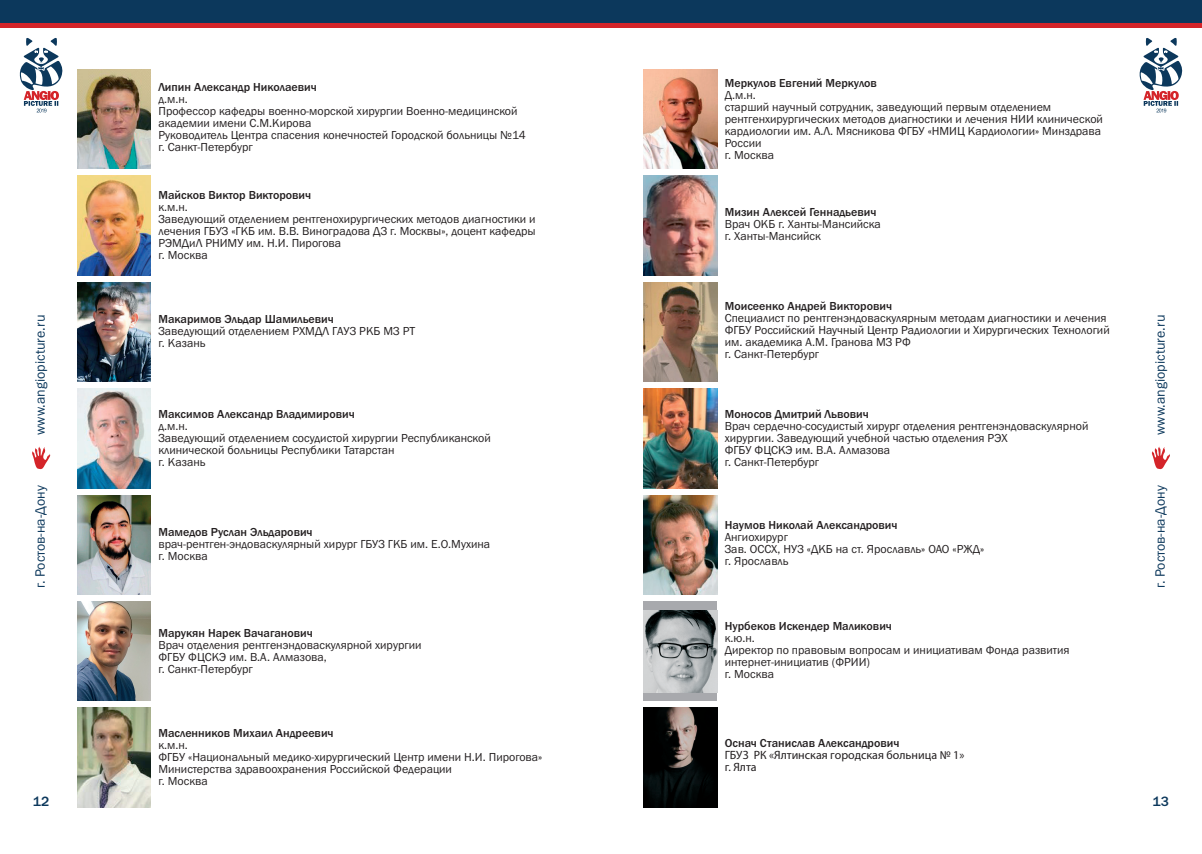
<style>
.page{position:relative;width:1202px;height:854px;background:#fff}
.page>*{position:absolute;margin:0;border:0;box-sizing:border-box;transform-origin:0 0}
.t1{font:14px "Franklin Gothic";color:#0c385c}
.t2{font:500 14px "Franklin Gothic";color:#0c385c}
.t3{font:12px/12px "Franklin Gothic";color:#231f20}
.t4{font:12px/12px "Myriad Pro";color:#231f20}
.s1{font-weight:500}
.s2{font-family:"Franklin Gothic";font-weight:500}
</style>
<div class="page">
<div style="left:0;top:10px;width:1202px;height:18px;background:#d42429"></div>
<div style="left:0;top:0;width:1202px;height:23px;background:#0c385c"></div>
<svg style="left:19px;top:38px;width:44px;height:74px"></svg>
<svg style="left:1139px;top:38px;width:44px;height:74px"></svg>
<svg style="left:32px;top:446px;width:18px;height:23px"></svg>
<svg style="left:1152px;top:446px;width:18px;height:23px"></svg>
<img style="left:643px;top:69px;width:74px;height:100px">
<img style="left:643px;top:176px;width:74px;height:99px">
<img style="left:643px;top:282px;width:74px;height:99px">
<img style="left:643px;top:388px;width:74px;height:100px">
<img style="left:643px;top:495px;width:74px;height:99px">
<div style="left:643px;top:601px;width:74px;height:99px;background:#a8a9ad"></div>
<img style="left:643px;top:707px;width:74px;height:99px">
<img style="left:77px;top:69px;width:74px;height:100px">
<img style="left:77px;top:176px;width:74px;height:99px">
<img style="left:77px;top:282px;width:74px;height:99px">
<img style="left:77px;top:388px;width:74px;height:100px">
<img style="left:77px;top:495px;width:74px;height:99px">
<img style="left:77px;top:601px;width:74px;height:99px">
<img style="left:77px;top:707px;width:74px;height:99px">
<img style="left:643px;top:610px;width:74px;height:82px">
<p class="t1" style="left:32px;top:435px;width:121px;rotate:-90deg">www.angiopicture.ru</p>
<p class="t1" style="left:32px;top:588px;width:104px;rotate:-90deg">г. Ростов-на-Дону</p>
<p class="t3" style="left:158px;top:81px;width:369px"><span class="s1">Липин Александр Николаевич<br></span>д.м.н.<br>Профессор кафедры военно-морской хирургии Военно-медицинской академии имени С.М.Кирова<br>Руководитель Центра спасения конечностей Городской больницы №14 г. Санкт-Петербург</p>
<p class="t3" style="left:158px;top:189px;width:379px"><span class="s1">Майсков Виктор Викторович<br></span>к.м.н.<br>Заведующий отделением рентгенохирургических методов диагностики и лечения ГБУЗ «ГКБ им. В.В. Виноградова ДЗ г. Москвы», доцент кафедры РЭМДиЛ РНИМУ им. Н.И. Пирогова<br>г. Москва</p>
<p class="t3" style="left:158px;top:313px;width:258px"><span class="s1">Макаримов Эльдар Шамильевич<br></span>Заведующий отделением РХМДЛ ГАУЗ РКБ МЗ РТ г. Казань</p>
<p class="t3" style="left:158px;top:408px;width:334px"><span class="s1">Максимов Александр Владимирович<br></span>д.м.н.<br>Заведующий отделением сосудистой хирургии Республиканской клинической больницы Республики Татарстан<br>г. Казань</p>
<p class="t3" style="left:158px;top:526px;width:333px"><span class="s1">Мамедов Руслан Эльдарович<br></span>врач-рентген-эндоваскулярный хирург ГБУЗ ГКБ им. Е.О.Мухина г. Москва</p>
<p class="t3" style="left:158px;top:626px;width:264px"><span class="s1">Марукян Нарек Вачаганович<br></span>Врач отделения рентгенэндоваскулярной хирургии<br>ФГБУ ФЦСКЭ им. В.А. Алмазова,<br>г. Санкт-Петербург</p>
<p class="t3" style="left:158px;top:727px;width:385px"><span class="s1">Масленников Михаил Андреевич<br></span>к.м.н.<br>ФГБУ «Национальный медико-хирургический Центр имени Н.И. Пирогова» Министерства здравоохранения Российской Федерации<br>г. Москва</p>
<p class="t3" style="left:725px;top:78px;width:380px"><span class="s1">Меркулов Евгений Меркулов<br></span>Д.м.н.<br>старший научный сотрудник, заведующий первым отделением рентгенхирургических методов диагностики и лечения НИИ клинической кардиологии им. А.Л. Мясникова ФГБУ «НМИЦ Кардиологии» Минздрава России<br>г. Москва</p>
<p class="t3" style="left:725px;top:206px;width:158px"><span class="s1">Мизин Алексей Геннадьевич<br></span>Врач ОКБ г. Ханты-Мансийска г. Ханты-Мансийск</p>
<p class="t3" style="left:725px;top:300px;width:386px"><span class="s1">Моисеенко Андрей Викторович<br></span>Специалист по рентгенэндоваскулярным методам диагностики и лечения ФГБУ Российский Научный Центр Радиологии и Хирургических Технологий им. академика А.М. Гранова МЗ РФ<br>г. Санкт-Петербург</p>
<p class="t3" style="left:725px;top:408px;width:365px"><span class="s1">Моносов Дмитрий Львович<br></span>Врач сердечно-сосудистый хирург отделения рентгенэндоваскулярной хирургии. Заведующий учебной частью отделения РЭХ<br>ФГБУ ФЦСКЭ им. В.А. Алмазова<br>г. Санкт-Петербург</p>
<p class="t3" style="left:725px;top:519px;width:261px"><span class="s1">Наумов Николай Александрович<br></span>Ангиохирург<br>Зав. ОССХ, НУЗ «ДКБ на ст. Ярославль» ОАО «РЖД» г. Ярославль</p>
<p class="t3" style="left:725px;top:619px;width:346px"><span class="s1">Нурбеков Искендер Маликович<br></span>к.ю.н.<br>Директор по правовым вопросам и инициативам Фонда развития интернет-инициатив (ФРИИ)<br>г. Москва</p>
<p class="t4" style="left:725px;top:736px;width:241px"><span class="s2">Оснач Станислав Александрович<br></span>ГБУЗ РК «Ялтинская городская больница № 1» г. Ялта</p>
<p class="t1" style="left:1151px;top:435px;width:121px;rotate:-90deg">www.angiopicture.ru</p>
<p class="t1" style="left:1151px;top:588px;width:104px;rotate:-90deg">г. Ростов-на-Дону</p>
<p class="t2" style="left:33px;top:792px;width:18px">12</p>
<p class="t2" style="left:1153px;top:792px;width:18px">13</p>
</div>
